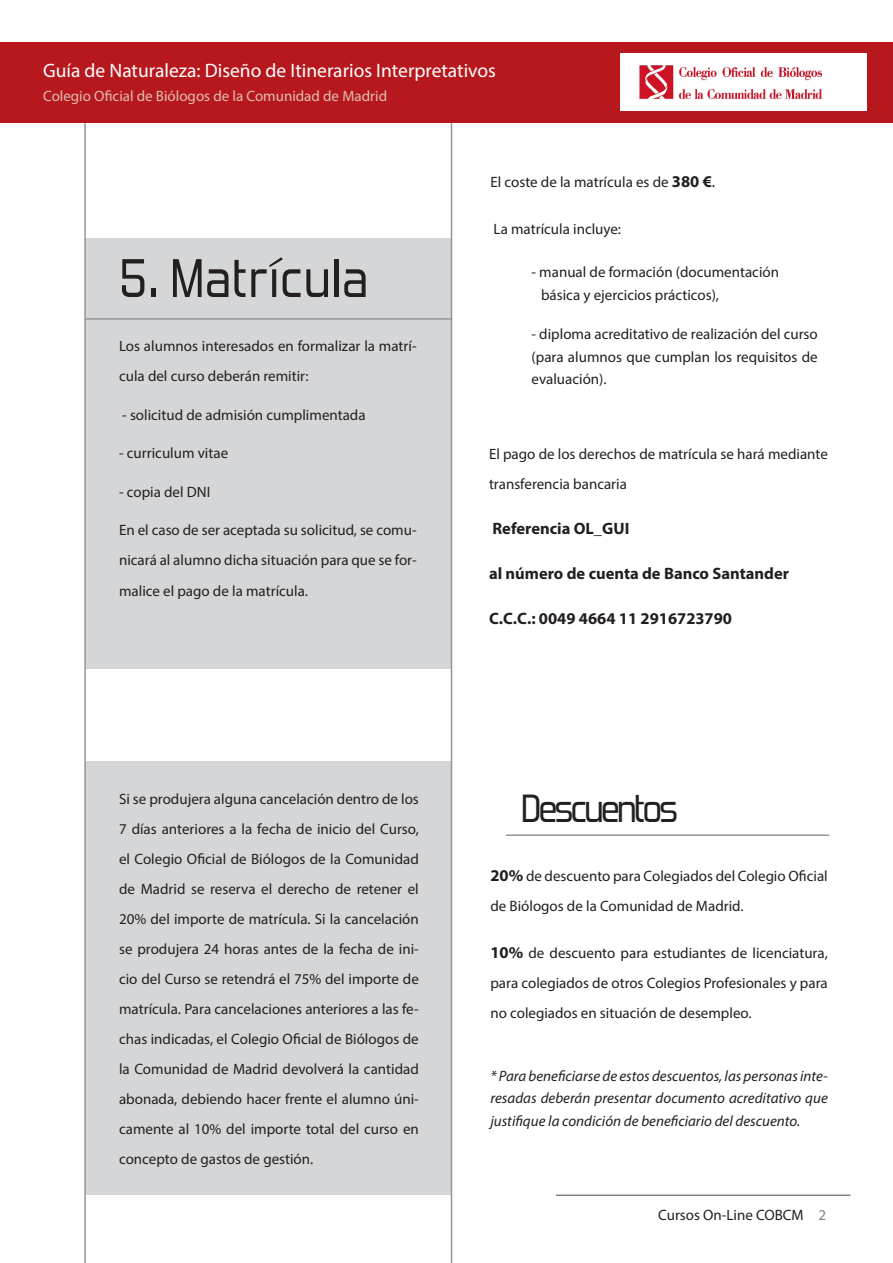
<style>
.page{position:relative;width:893px;height:1263px;background:#fff}
.page>*{position:absolute;margin:0;border:0;box-sizing:border-box;transform-origin:0 0}
.capitulo{font:54px "Forgotten Futurist Rg";letter-spacing:.02em;color:#231f20}
.capitulo-2{font:39px "Forgotten Futurist Rg";letter-spacing:-.065em;color:#231f20}
.t1{font:19.5px "Myriad Pro";color:#fff}
.t2{font:700 16.5px "Myriad Pro";color:#231f20}
.parrafo{font:15px/30px "Myriad Pro";color:#231f20;text-align:justify}
.parrafo-2{font:italic 15px/22.5px "Myriad Pro";color:#231f20;text-align:justify}
.t3{font:15px "Myriad Pro";color:#dfbeb2}
.s1{font-weight:700;font-size:16.5px}
.s2{font-size:16.5px}
.s3{color:#808285}
</style>
<div class="page">
<div style="left:0;top:43px;width:892px;height:80px;background:#b7181d"></div>
<div style="left:620px;top:53px;width:247px;height:58px;background:#fff"></div>
<hr style="left:556px;top:1194px;width:294px;height:2px;background:#808285">
<img style="left:640px;top:65px;width:182px;height:34px">
<div style="left:85px;top:238px;width:366px;height:430px;background:#d5d6d8"></div>
<div style="left:85px;top:761px;width:366px;height:433px;background:#d5d6d8"></div>
<hr style="left:84px;top:123px;width:2px;height:1140px;background:#939598">
<hr style="left:451px;top:123px;width:1px;height:1140px;background:#939598">
<hr style="left:86px;top:318px;width:366px;height:2px;background:#939598">
<hr style="left:506px;top:834px;width:323px;height:2px;background:#939598">
<h3 class="t1" style="left:43px;top:59px;width:454px">Guía de Naturaleza: Diseño de Itinerarios Interpretativos</h3>
<p class="t3" style="left:43px;top:87px;width:345px">Colegio Oficial de Biólogos de la Comunidad de Madrid</p>
<p class="capitulo" style="left:119px;top:246px;width:250px">5. Matrícula</p>
<p class="parrafo" style="left:119px;top:331px;width:299px">Los alumnos interesados en formalizar la matrí&shy;cula del curso deberán remitir:</p>
<p class="parrafo" style="left:122px;top:400px;width:245px">- solicitud de admisión cumplimentada</p>
<p class="parrafo" style="left:119px;top:438px;width:111px">- curriculum vitae</p>
<p class="parrafo" style="left:119px;top:477px;width:93px">- copia del DNI</p>
<p class="parrafo" style="left:119px;top:515px;width:299px">En el caso de ser aceptada su solicitud, se comu&shy;nicará al alumno dicha situación para que se for&shy;malice el pago de la matrícula.</p>
<p class="parrafo" style="left:119px;top:783px;width:301px">Si se produjera alguna cancelación dentro de los 7 días anteriores a la fecha de inicio del Curso, el Colegio Oficial de Biólogos de la Comunidad de Madrid se reserva el derecho de retener el 20% del importe de matrícula. Si la cancelación se produjera 24 horas antes de la fecha de ini&shy;cio del Curso se retendrá el 75% del importe de matrícula. Para cancelaciones anteriores a las fe&shy;chas indicadas, el Colegio Oficial de Biólogos de la Comunidad de Madrid devolverá la cantidad abonada, debiendo hacer frente el alumno úni&shy;camente al 10% del importe total del curso en concepto de gastos de gestión.</p>
<p class="parrafo" style="left:490px;top:166px;width:226px">El coste de la matrícula es de <span class="s1">380 €</span><span class="s2">.</span></p>
<p class="parrafo" style="left:494px;top:213px;width:129px">La matrícula incluye:</p>
<p class="parrafo" style="left:541px;top:260px;width:239px;line-height:22.5px;text-indent:-10px">- manual de formación (documentación básica y ejercicios prácticos),</p>
<p class="parrafo" style="left:531px;top:322px;width:288px;line-height:22.5px">- diploma acreditativo de realización del curso (para alumnos que cumplan los requisitos de evaluación).</p>
<p class="parrafo" style="left:489px;top:439px;width:340px">El pago de los derechos de matrícula se hará mediante</p>
<p class="parrafo" style="left:489px;top:469px;width:139px">transferencia bancaria</p>
<p class="t2" style="left:492px;top:518px;width:138px">Referencia OL_GUI</p>
<p class="t2" style="left:489px;top:563px;width:302px">al número de cuenta de Banco Santander</p>
<p class="t2" style="left:489px;top:608px;width:245px">C.C.C.: 0049 4664 11 2916723790</p>
<p class="capitulo-2" style="left:521px;top:785px;width:158px">Descuentos</p>
<p class="parrafo" style="left:490px;top:861px;width:339px"><span class="s1">20%</span> de descuento para Colegiados del Colegio Oficial de Biólogos de la Comunidad de Madrid.</p>
<p class="parrafo" style="left:490px;top:938px;width:339px"><span class="s1">10%</span> de descuento para estudiantes de licenciatura, para colegiados de otros Colegios Profesionales y para no colegiados en situación de desempleo.</p>
<p class="parrafo-2" style="left:490px;top:1064px;width:339px">* Para beneficiarse de estos descuentos, las personas inte&shy;resadas deberán presentar documento acreditativo que justifique la condición de beneficiario del descuento.</p>
<p class="parrafo" style="left:658px;top:1200px;width:169px">Cursos On-Line COBCM <span class="s3">2</span></p>
</div>
